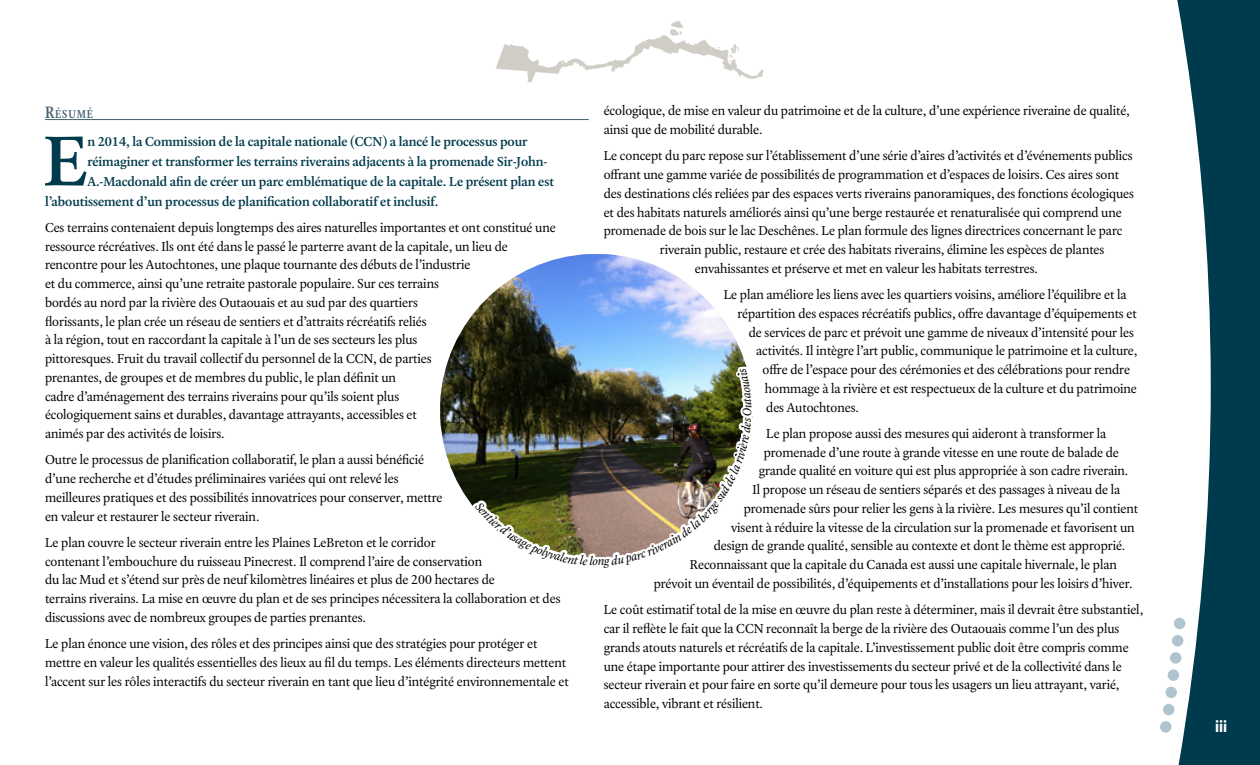
<style>
.page{position:relative;width:1260px;height:765px;background:#fff}
.page>*{position:absolute;margin:0;border:0;box-sizing:border-box;transform-origin:0 0}
.t1{font:600 75.12px "Laurentian Std";color:#003b4d}
.t2{font:700 condensed 17.5px "Slate Std";color:#fff}
.t3{font:13.75px/18.8px "Laurentian Std";color:#000}
.t4{font:600 13.75px "Laurentian Std";color:#003b4d}
.t5{font:italic 12.5px "Laurentian Std";color:#000}
.t6{font:600 condensed 12.25px "Laurentian Std";letter-spacing:.07em;color:#46616f}
.s1{font-size:17.5px}
</style>
<div class="page">
<svg style="left:496px;top:21px;width:268px;height:61px"></svg>
<svg style="left:1160px;top:721px;width:12px;height:12px"></svg>
<div style="left:1163px;top:704px;width:11px;height:11px;background:#b0c4cf;border-radius:50%"></div>
<svg style="left:1170px;top:652px;width:11px;height:12px"></svg>
<div style="left:1166px;top:687px;width:11px;height:11px;background:#b0c4cf;border-radius:50%"></div>
<div style="left:1172px;top:635px;width:11px;height:11px;background:#b0c4cf;border-radius:50%"></div>
<div style="left:1168px;top:669px;width:11px;height:12px;background:#b0c4cf;border-radius:50%"></div>
<div style="left:1174px;top:618px;width:11px;height:11px;background:#b0c4cf;border-radius:50%"></div>
<svg style="left:1177px;top:0;width:83px;height:765px;fill:#003b4d"></svg>
<hr style="left:45px;top:119px;width:544px;height:1px;background:#46616f">
<img style="left:450px;top:254px;width:292px;height:99px">
<img style="left:440px;top:353px;width:313px;height:214px">
<p class="t6" style="left:45px;top:107px;width:50px"><span class="s1">R</span>ÉSUMÉ</p>
<h1 class="t1" style="left:44px;top:119px;width:45px">E</h1>
<p class="t4" style="left:87px;top:133px;width:442px">n 2014, la Commission de la capitale nationale (CCN) a lancé le processus pour</p>
<p class="t4" style="left:87px;top:153px;width:461px">réimaginer et transformer les terrains riverains adjacents à la promenade Sir-John-</p>
<p class="t4" style="left:87px;top:173px;width:468px">A.-Macdonald afin de créer un parc emblématique de la capitale. Le présent plan est</p>
<p class="t4" style="left:45px;top:193px;width:395px">l’aboutissement d’un processus de planification collaboratif et inclusif.</p>
<p class="t3" style="left:45px;top:218px;width:512px">Ces terrains contenaient depuis longtemps des aires naturelles importantes et ont constitué une ressource récréatives. Ils ont été dans le passé le parterre avant de la capitale, un lieu de rencontre pour les Autochtones, une plaque tournante des débuts de l’industrie<br>et du commerce, ainsi qu’une retraite pastorale populaire. Sur ces terrains<br>bordés au nord par la rivière des Outaouais et au sud par des quartiers<br>florissants, le plan crée un réseau de sentiers et d’attraits récréatifs reliés<br>à la région, tout en raccordant la capitale à l’un de ses secteurs les plus<br>pittoresques. Fruit du travail collectif du personnel de la CCN, de parties<br>prenantes, de groupes et de membres du public, le plan définit un<br>cadre d’aménagement des terrains riverains pour qu’ils soient plus<br>écologiquement sains et durables, davantage attrayants, accessibles et<br>animés par des activités de loisirs.</p>
<p class="t3" style="left:45px;top:451px;width:399px">Outre le processus de planification collaboratif, le plan a aussi bénéficié d’une recherche et d’études préliminaires variées qui ont relevé les meilleures pratiques et des possibilités innovatrices pour conserver, mettre en valeur et restaurer le secteur riverain.</p>
<p class="t3" style="left:45px;top:533px;width:517px">Le plan couvre le secteur riverain entre les Plaines LeBreton et le corridor<br>contenant l’embouchure du ruisseau Pinecrest. Il comprend l’aire de conservation<br>du lac Mud et s’étend sur près de neuf kilomètres linéaires et plus de 200 hectares de<br>terrains riverains. La mise en œuvre du plan et de ses principes nécessitera la collaboration et des discussions avec de nombreux groupes de parties prenantes.</p>
<p class="t3" style="left:45px;top:635px;width:525px">Le plan énonce une vision, des rôles et des principes ainsi que des stratégies pour protéger et mettre en valeur les qualités essentielles des lieux au fil du temps. Les éléments directeurs mettent l’accent sur les rôles interactifs du secteur riverain en tant que lieu d’intégrité environnementale et</p>
<p class="t3" style="left:604px;top:102px;width:527px">écologique, de mise en valeur du patrimoine et de la culture, d’une expérience riveraine de qualité, ainsi que de mobilité durable.</p>
<p class="t3" style="left:604px;top:147px;width:530px">Le concept du parc repose sur l’établissement d’une série d’aires d’activités et d’événements publics</p>
<p class="t3" style="left:604px;top:166px;width:517px">offrant une gamme variée de possibilités de programmation et d’espaces de loisirs. Ces aires sont</p>
<p class="t3" style="left:604px;top:184px;width:532px">des destinations clés reliées par des espaces verts riverains panoramiques, des fonctions écologiques</p>
<p class="t3" style="left:604px;top:203px;width:519px">et des habitats naturels améliorés ainsi qu’une berge restaurée et renaturalisée qui comprend une</p>
<p class="t3" style="left:604px;top:222px;width:520px">promenade de bois sur le lac Deschênes. Le plan formule des lignes directrices concernant le parc</p>
<p class="t3" style="left:660px;top:241px;width:446px">riverain public, restaure et crée des habitats riverains, élimine les espèces de plantes</p>
<p class="t3" style="left:695px;top:259px;width:345px">envahissantes et préserve et met en valeur les habitats terrestres.</p>
<p class="t3" style="left:724px;top:286px;width:404px">Le plan améliore les liens avec les quartiers voisins, améliore l’équilibre et la</p>
<p class="t3" style="left:737px;top:304px;width:401px">répartition des espaces récréatifs publics, offre davantage d’équipements et</p>
<p class="t3" style="left:749px;top:323px;width:387px">de services de parc et prévoit une gamme de niveaux d’intensité pour les</p>
<p class="t3" style="left:756px;top:342px;width:383px">activités. Il intègre l’art public, communique le patrimoine et la culture,</p>
<p class="t3" style="left:762px;top:361px;width:369px">offre de l’espace pour des cérémonies et des célébrations pour rendre</p>
<p class="t3" style="left:765px;top:379px;width:373px">hommage à la rivière et est respectueux de la culture et du patrimoine</p>
<p class="t3" style="left:766px;top:398px;width:94px">des Autochtones.</p>
<p class="t3" style="left:766px;top:424px;width:341px">Le plan propose aussi des mesures qui aideront à transformer la</p>
<p class="t3" style="left:764px;top:443px;width:357px">promenade d’une route à grande vitesse en une route de balade de</p>
<p class="t3" style="left:759px;top:462px;width:371px">grande qualité en voiture qui est plus appropriée à son cadre riverain.</p>
<p class="t3" style="left:752px;top:481px;width:369px">Il propose un réseau de sentiers séparés et des passages à niveau de la</p>
<p class="t3" style="left:744px;top:499px;width:396px">promenade sûrs pour relier les gens à la rivière. Les mesures qu’il contient</p>
<p class="t3" style="left:731px;top:518px;width:405px">visent à réduire la vitesse de la circulation sur la promenade et favorisent un</p>
<p class="t3" style="left:714px;top:537px;width:413px">design de grande qualité, sensible au contexte et dont le thème est approprié.</p>
<p class="t3" style="left:690px;top:556px;width:428px">Reconnaissant que la capitale du Canada est aussi une capitale hivernale, le plan</p>
<p class="t3" style="left:654px;top:574px;width:481px">prévoit un éventail de possibilités, d’équipements et d’installations pour les loisirs d’hiver.</p>
<p class="t3" style="left:604px;top:601px;width:541px">Le coût estimatif total de la mise en œuvre du plan reste à déterminer, mais il devrait être substantiel, car il reflète le fait que la CCN reconnaît la berge de la rivière des Outaouais comme l’un des plus grands atouts naturels et récréatifs de la capitale. L’investissement public doit être compris comme une étape importante pour attirer des investissements du secteur privé et de la collectivité dans le secteur riverain et pour faire en sorte qu’il demeure pour tous les usagers un lieu attrayant, varié, accessible, vibrant et résilient.</p>
<p class="t5" style="left:740px;top:416px;width:10px;rotate:-90deg">O</p>
<p class="t5" style="left:593px;top:554px;width:7px">o</p>
<p class="t2" style="left:1215px;top:718px;width:14px">iii</p>
</div>
